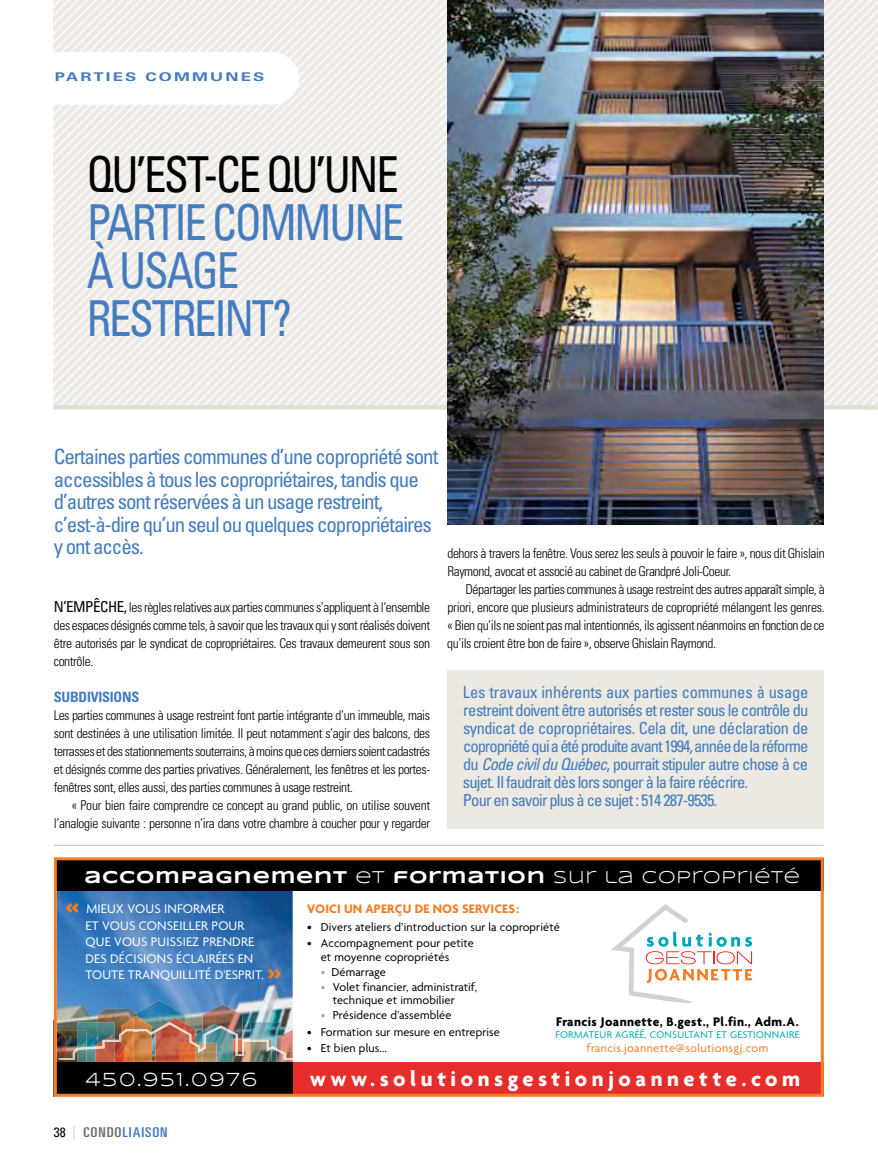
<style>
.page{position:relative;width:878px;height:1175px;background:#fff}
.page>*{position:absolute;margin:0;border:0;box-sizing:border-box;transform-origin:0 0}
.t1{font:condensed 49.5px/48px "Univers";color:#437cbf;scale:.9 1}
.t2{font:condensed 49.5px "Univers";color:#000;scale:.9 1}
.t3{font:700 22.5px "Agenda";color:#fff}
.t4{font:condensed 21px/22.5px "Univers";letter-spacing:-.05em;color:#437cbf}
.t5{font:19.5px "Syncopate";letter-spacing:.1em;color:#fff}
.t6{font:700 17.7px "Syncopate";letter-spacing:.04em;color:#fff}
.t7{font:condensed 16.5px/18px "Univers";letter-spacing:-.05em;color:#437cbf}
.t8{font:700 condensed 14.25px "Univers";color:#437cbf}
.t9{font:300 condensed 13.5px/18px "Univers";letter-spacing:-.03em;color:#000;text-align:justify}
.t10{font:13.5px/16.5px "Agenda";color:#fff}
.t11{font:700 13.5px "Agenda";color:#000}
.t12{font:ultra-condensed 13.5px "Univers";color:#437cbf;scale:1.28 1}
.t13{font:700 13.35px "Agenda";letter-spacing:.01em;color:#f47e26}
.t14{font:12.3px/13.5px "Agenda";letter-spacing:.01em;color:#000}
.t15{font:12.3px "Agenda";letter-spacing:.03em;color:#f47e26}
.t16{font:700 12px "Univers";color:#437cbf;scale:1.4 1}
.t17{font:10.5px "Agenda";color:#00a5b8}
.s1{font-weight:400;font-size:15px}
.s2{font-style:italic}
.s3{font-weight:400}
.s4{font-family:"Syncopate";font-weight:700;font-size:24px;color:#f47e26}
.s5{font-size:12.75px}
.s6{color:#a8aaad}
.s7{font-stretch:condensed;color:#000}
.s8{font-weight:100;font-size:18px;color:#bcbec0}
.s9{color:#6d6e71}
</style>
<div class="page">
<img style="left:53px;top:0;width:825px;height:1097px">
<p class="t16" style="left:67px;top:70px;width:124px">LAN DE GARANTI</p>
<p class="t16" style="left:55px;top:70px;width:151px">PARTIES COMMUNES</p>
<h1 class="t2" style="left:87px;top:143px;width:348px">QU’EST-CE QU’UNE</h1>
<h1 class="t1" style="left:87px;top:197px;width:354px">PARTIE COMMUNE<br>À USAGE<br>RESTREINT?</h1>
<h3 class="t4" style="left:54px;top:445px;width:386px">Certaines parties communes d’une copropriété sont accessibles à tous les copropriétaires, tandis que d’autres sont réservées à un usage restreint, c’est-à-dire qu’un seul ou quelques copropriétaires y ont accès.</h3>
<p class="t9" style="left:54px;top:598px;width:378px"><span class="s1">N’EMPÊCHE,</span> les règles relatives aux parties communes s’appliquent à l’ensemble des espaces désignés comme tels, à savoir que les travaux qui y sont réalisés doivent être autorisés par le syndicat de copropriétaires. Ces travaux demeurent sous son contrôle.</p>
<p class="t8" style="left:54px;top:688px;width:87px">SUBDIVISIONS</p>
<p class="t9" style="left:54px;top:706px;width:378px">Les parties communes à usage restreint font partie intégrante d’un immeuble, mais sont destinées à une utilisation limitée. Il peut notamment s’agir des balcons, des terrasses et des stationnements souterrains, à moins que ces derniers soient cadastrés et désignés comme des parties privatives. Généralement, les fenêtres et les portes&shy;fenêtres sont, elles aussi, des parties communes à usage restreint.</p>
<p class="t9" style="left:54px;top:796px;width:378px;text-align:right">« Pour bien faire comprendre ce concept au grand public, on utilise souvent l’analogie suivante : personne n’ira dans votre chambre à coucher pour y regarder</p>
<p class="t9" style="left:447px;top:544px;width:379px">dehors à travers la fenêtre. Vous serez les seuls à pouvoir le faire », nous dit Ghislain<br>Raymond, avocat et associé au cabinet de Grandpré Joli-Coeur.</p>
<p class="t9" style="left:447px;top:580px;width:379px;text-indent:18px">Départager les parties communes à usage restreint des autres apparaît simple, à priori, encore que plusieurs administrateurs de copropriété mélangent les genres. « Bien qu’ils ne soient pas mal intentionnés, ils agissent néanmoins en fonction de ce qu’ils croient être bon de faire », observe Ghislain Raymond.</p>
<p class="t7" style="left:463px;top:683px;width:347px">Les travaux inhérents aux parties communes à usage restreint doivent être autorisés et rester sous le contrôle du syndicat de copropriétaires. Cela dit, une déclaration de copropriétéquiaétéproduiteavant1994,annéedelaréforme du <span class="s2">Code civil du Québec</span>, pourrait stipuler autre chose à ce sujet. Il faudrait dès lors songer à la faire réécrire.<br>Pour en savoir plus à ce sujet : 514 287-9535.</p>
<h3 class="t6" style="left:84px;top:865px;width:717px">ACCOMPAGNEMENT <span class="s3">ET</span> FORMATION <span class="s3">SUR LA COPROPRIÉTÉ</span></h3>
<p class="t10" style="left:86px;top:900px;width:197px;text-indent:-20px"><span class="s4">«</span> MIEUX VOUS INFORMER<br>ET VOUS CONSEILLER POUR<br>QUE VOUS PUISSIEZ PRENDRE<br>DES DÉCISIONS ÉCLAIRÉES EN<br>TOUTE TRANQUILLITÉ D'ESPRIT. <span class="s4">»</span></p>
<p class="t13" style="left:307px;top:900px;width:214px">VOICI UN APERÇU DE NOS SERVICES:</p>
<p class="t14" style="left:307px;top:919px;width:254px"><span class="s5">•</span> Divers ateliers d’introduction sur la copropriété</p>
<p class="t14" style="left:321px;top:936px;width:155px;text-indent:-14px">• Accompagnement pour petite et moyenne copropriétés</p>
<p class="t14" style="left:321px;top:964px;width:67px"><span class="s6">•</span> Démarrage</p>
<p class="t14" style="left:332px;top:979px;width:146px;text-indent:-12px"><span class="s6">•</span> Volet financier, administratif, technique et immobilier</p>
<p class="t14" style="left:321px;top:1008px;width:132px"><span class="s6">•</span> Présidence d’assemblée</p>
<p class="t14" style="left:307px;top:1024px;width:194px">• Formation sur mesure en entreprise</p>
<p class="t14" style="left:307px;top:1041px;width:81px">• Et bien plus...</p>
<p class="t11" style="left:556px;top:1013px;width:244px">Francis Joannette, B.gest., Pl.fin., Adm.A.</p>
<p class="t17" style="left:555px;top:1028px;width:245px">FORMATEUR AGRÉÉ, CONSULTANT ET GESTIONNAIRE</p>
<p class="t15" style="left:586px;top:1040px;width:183px">francis.joannette@solutionsgj.com</p>
<h3 class="t5" style="left:85px;top:1067px;width:173px">450.951.0976</h3>
<h2 class="t3" style="left:310px;top:1064px;width:492px">www.solutionsgestionjoannette.com</h2>
<p class="t12" style="left:54px;top:1124px;width:90px"><span class="s7">38</span> <span class="s8">I</span> <span class="s9">CONDO</span>LIAISON</p>
</div>
